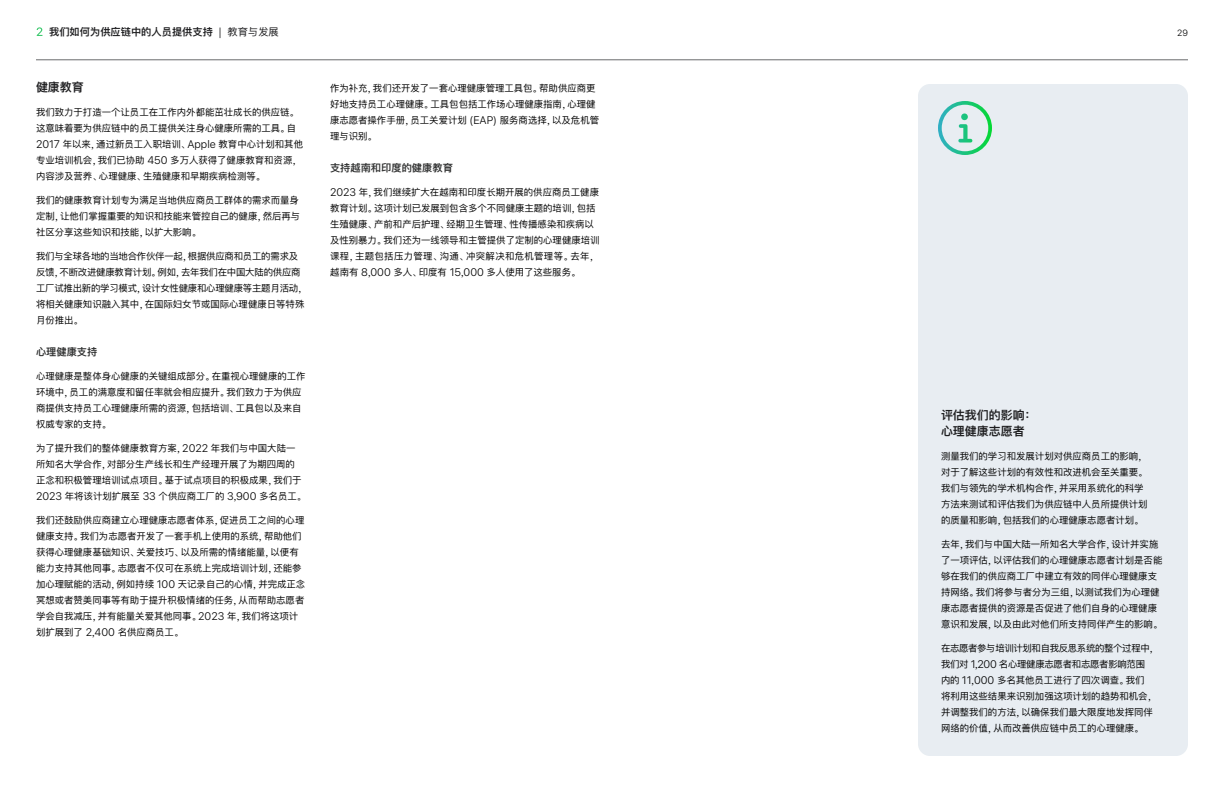
<style>
.page{position:relative;width:1224px;height:792px;background:#fff}
.page>*{position:absolute;margin:0;border:0;box-sizing:border-box;transform-origin:0 0}
.Body___Subtitles{font:600 14px/16px "SF Hello SC";color:#1d1d1f}
.t1{font:600 12px "SF Hello SC";color:#1d1d1f}
.Body___Sub-Subtitles{font:600 12px "SF Hello SC";color:#2f3030}
.Body{font:11px/16px "SF Hello SC";color:#000}
.Body-2{font:11px/16px "SF Hello SC";letter-spacing:-.02em;color:#000}
.t2{font:9px "SF Hello SC";color:#000}
.s1{color:#fff}
.s2{font-weight:400}
</style>
<div class="page">
<hr style="left:36px;top:60px;width:1152px;height:1px;background:#696b6d">
<div style="left:1156px;top:0;width:68px;height:68px;background:#fff;border-radius:20px"></div>
<div style="left:918px;top:84px;width:270px;height:672px;background:#e8edf2;border-radius:12px"></div>
<svg style="left:938px;top:101px;width:54px;height:54px"></svg>
<p class="t1" style="left:36px;top:25px;width:244px"><span class="s1">2</span> 我们如何为供应链中的人员提供支持 <span class="s2">| 教育与发展</span></p>
<p class="t2" style="left:1177px;top:28px;width:12px">29</p>
<p class="Body___Subtitles" style="left:36px;top:79px;width:49px">健康教育</p>
<p class="Body" style="left:36px;top:104px;width:269px">我们致力于打造一个让员工在工作内外都能茁壮成长的供应链。这意味着要为供应链中的员工提供关注身心健康所需的工具。自2017 年以来，通过新员工入职培训、Apple 教育中心计划和其他专业培训机会，我们已协助 450 多万人获得了健康教育和资源，内容涉及营养、心理健康、生殖健康和早期疾病检测等。</p>
<p class="Body" style="left:36px;top:192px;width:266px">我们的健康教育计划专为满足当地供应商员工群体的需求而量身定制，让他们掌握重要的知识和技能来管控自己的健康，然后再与社区分享这些知识和技能，以扩大影响。</p>
<p class="Body-2" style="left:36px;top:248px;width:270px">我们与全球各地的当地合作伙伴一起，根据供应商和员工的需求及反馈，不断改进健康教育计划。例如，去年我们在中国大陆的供应商工厂试推出新的学习模式，设计女性健康和心理健康等主题月活动，将相关健康知识融入其中，在国际妇女节或国际心理健康日等特殊月份推出。</p>
<p class="Body___Sub-Subtitles" style="left:36px;top:345px;width:63px">心理健康支持</p>
<p class="Body" style="left:36px;top:368px;width:271px">心理健康是整体身心健康的关键组成部分。在重视心理健康的工作环境中，员工的满意度和留任率就会相应提升。我们致力于为供应商提供支持员工心理健康所需的资源，包括培训、工具包以及来自权威专家的支持。</p>
<p class="Body" style="left:36px;top:440px;width:269px">为了提升我们的整体健康教育方案，2022 年我们与中国大陆一所知名大学合作，对部分生产线长和生产经理开展了为期四周的正念和积极管理培训试点项目。基于试点项目的积极成果，我们于2023 年将该计划扩展至 33 个供应商工厂的 3,900 多名员工。</p>
<p class="Body" style="left:36px;top:512px;width:271px">我们还鼓励供应商建立心理健康志愿者体系，促进员工之间的心理健康支持。我们为志愿者开发了一套手机上使用的系统，帮助他们获得心理健康基础知识、关爱技巧、以及所需的情绪能量，以便有能力支持其他同事。志愿者不仅可在系统上完成培训计划，还能参加心理赋能的活动，例如持续 100 天记录自己的心情，并完成正念冥想或者赞美同事等有助于提升积极情绪的任务，从而帮助志愿者学会自我减压，并有能量关爱其他同事。2023 年，我们将这项计划扩展到了 2,400 名供应商员工。</p>
<p class="Body" style="left:330px;top:80px;width:271px">作为补充，我们还开发了一套心理健康管理工具包。帮助供应商更好地支持员工心理健康。工具包包括工作场心理健康指南，心理健康志愿者操作手册，员工关爱计划 (EAP) 服务商选择，以及危机管理与识别。</p>
<p class="Body___Sub-Subtitles" style="left:330px;top:161px;width:124px">支持越南和印度的健康教育</p>
<p class="Body" style="left:330px;top:184px;width:271px">2023 年，我们继续扩大在越南和印度长期开展的供应商员工健康教育计划。这项计划已发展到包含多个不同健康主题的培训，包括生殖健康、产前和产后护理、经期卫生管理、性传播感染和疾病以及性别暴力。我们还为一线领导和主管提供了定制的心理健康培训课程，主题包括压力管理、沟通、冲突解决和危机管理等。去年，越南有 8,000 多人、印度有 15,000 多人使用了这些服务。</p>
<p class="Body___Subtitles" style="left:941px;top:407px;width:92px">评估我们的影响：心理健康志愿者</p>
<p class="Body" style="left:941px;top:448px;width:208px">测量我们的学习和发展计划对供应商员工的影响，对于了解这些计划的有效性和改进机会至关重要。我们与领先的学术机构合作，并采用系统化的科学方法来测试和评估我们为供应链中人员所提供计划的质量和影响，包括我们的心理健康志愿者计划。</p>
<p class="Body" style="left:941px;top:536px;width:223px">去年，我们与中国大陆一所知名大学合作，设计并实施了一项评估，以评估我们的心理健康志愿者计划是否能够在我们的供应商工厂中建立有效的同伴心理健康支持网络。我们将参与者分为三组，以测试我们为心理健康志愿者提供的资源是否促进了他们自身的心理健康意识和发展，以及由此对他们所支持同伴产生的影响。</p>
<p class="Body" style="left:941px;top:640px;width:215px">在志愿者参与培训计划和自我反思系统的整个过程中，我们对 1,200 名心理健康志愿者和志愿者影响范围内的 11,000 多名其他员工进行了四次调查。我们将利用这些结果来识别加强这项计划的趋势和机会，并调整我们的方法，以确保我们最大限度地发挥同伴网络的价值，从而改善供应链中员工的心理健康。</p>
</div>
